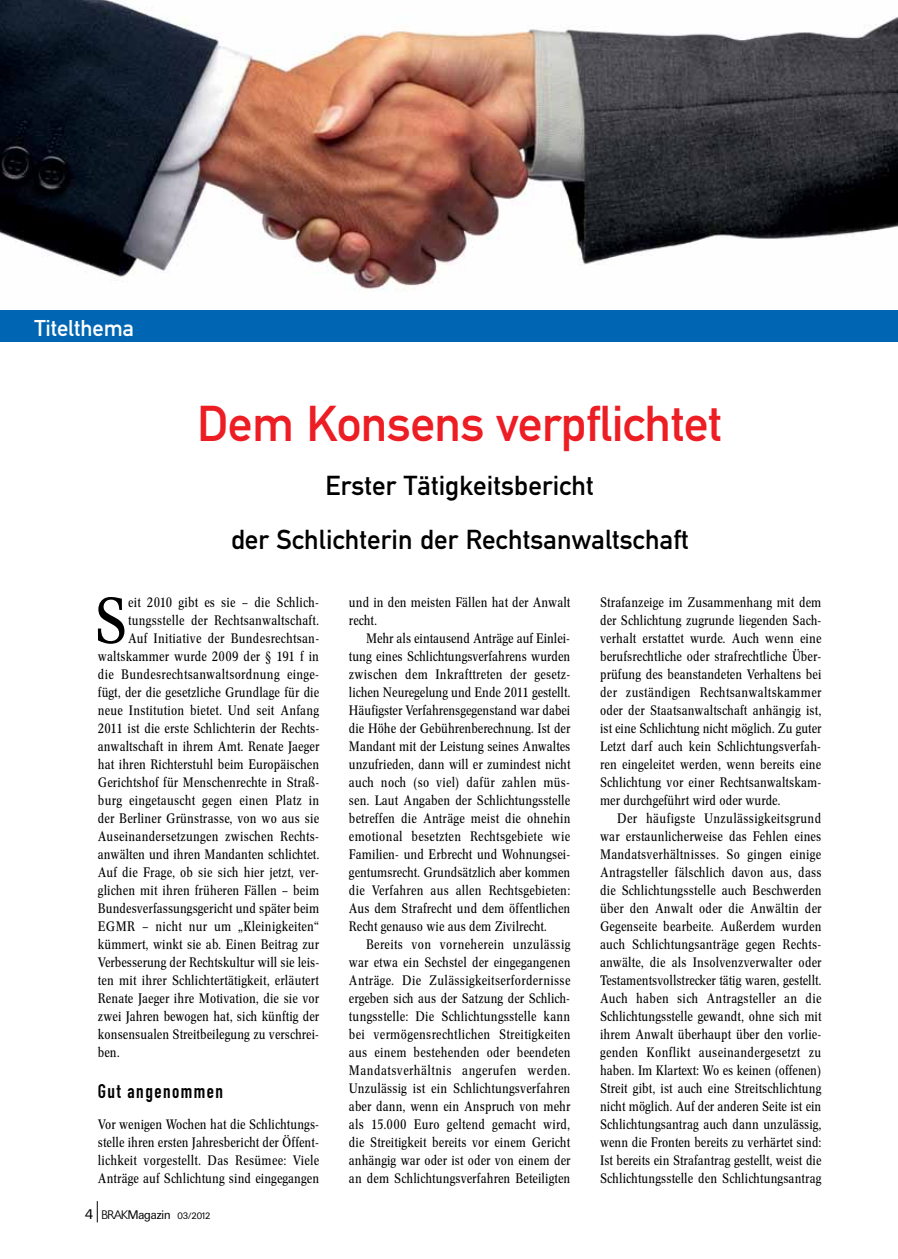
<style>
.page{position:relative;width:898px;height:1259px;background:#fff}
.page>*{position:absolute;margin:0;border:0;box-sizing:border-box;transform-origin:0 0}
.t1{font:64.05px "Concorde Condensed BQ";color:#000}
.t2{font:49.5px "DIN Mittelschrift";letter-spacing:-.01em;color:#ed1d24}
.t3{font:27px/54px "DIN Mittelschrift";letter-spacing:.005em;color:#000;text-align:center}
.t4{font:22.5px "DIN Mittelschrift";color:#fff}
.t5{font:19.5px "DIN Engschrift";letter-spacing:.075em;color:#000}
.t6{font:13.5px/18px "Concorde Condensed BQ";letter-spacing:.01em;color:#000;text-align:justify}
.t7{font:12px "Ultimate";letter-spacing:-.005em;color:#000;scale:.95 1}
.s1{font-size:13.5px}
.s2{font-family:"Chantilly";font-weight:300}
.s3{font-size:9px}
</style>
<div class="page">
<svg style="left:97px;top:1201px;width:1px;height:21px"></svg>
<img style="left:0;top:0;width:897px;height:291px">
<div style="left:0;top:310px;width:897px;height:32px;background:#0066b3"></div>
<h3 class="t4" style="left:35px;top:315px;width:101px">Titelthema</h3>
<h2 class="t2" style="left:197px;top:394px;width:526px">Dem Konsens verpflichtet</h2>
<h3 class="t3" style="left:231px;top:458px;width:459px">Erster Tätigkeitsbericht<br>der Schlichterin der Rechtsanwaltschaft</h3>
<h1 class="t1" style="left:94px;top:583px;width:35px">S</h1>
<p class="t6" style="left:128px;top:593px;width:192px">eit 2010 gibt es sie – die Schlich-</p>
<p class="t6" style="left:128px;top:611px;width:192px">tungsstelle der Rechtsanwaltschaft.</p>
<p class="t6" style="left:128px;top:629px;width:193px">Auf Initiative der Bundesrechtsan-</p>
<p class="t6" style="left:98px;top:647px;width:222px">waltskammer wurde 2009 der § 191 f in</p>
<p class="t6" style="left:98px;top:665px;width:223px">die Bundesrechtsanwaltsordnung einge-</p>
<p class="t6" style="left:98px;top:683px;width:223px">fügt, der die gesetzliche Grundlage für die</p>
<p class="t6" style="left:98px;top:701px;width:223px">neue Institution bietet. Und seit Anfang</p>
<p class="t6" style="left:98px;top:719px;width:223px">2011 ist die erste Schlichterin der Rechts-</p>
<p class="t6" style="left:98px;top:737px;width:223px">anwaltschaft in ihrem Amt. Renate Jaeger</p>
<p class="t6" style="left:98px;top:755px;width:223px">hat ihren Richterstuhl beim Europäischen</p>
<p class="t6" style="left:98px;top:773px;width:223px">Gerichtshof für Menschenrechte in Straß-</p>
<p class="t6" style="left:98px;top:791px;width:223px">burg eingetauscht gegen einen Platz in</p>
<p class="t6" style="left:98px;top:809px;width:223px">der Berliner Grünstrasse, von wo aus sie</p>
<p class="t6" style="left:98px;top:827px;width:223px">Auseinandersetzungen zwischen Rechts-</p>
<p class="t6" style="left:98px;top:845px;width:223px">anwälten und ihren Mandanten schlichtet.</p>
<p class="t6" style="left:98px;top:863px;width:223px">Auf die Frage, ob sie sich hier jetzt, ver-</p>
<p class="t6" style="left:98px;top:881px;width:223px">glichen mit ihren früheren Fällen – beim</p>
<p class="t6" style="left:98px;top:899px;width:223px">Bundesverfassungsgericht und später beim</p>
<p class="t6" style="left:98px;top:917px;width:222px">EGMR – nicht nur um „Kleinigkeiten“</p>
<p class="t6" style="left:98px;top:935px;width:222px">kümmert, winkt sie ab. Einen Beitrag zur</p>
<p class="t6" style="left:98px;top:953px;width:221px">Verbesserung der Rechtskultur will sie leis-</p>
<p class="t6" style="left:98px;top:971px;width:222px">ten mit ihrer Schlichtertätigkeit, erläutert</p>
<p class="t6" style="left:98px;top:989px;width:223px">Renate Jaeger ihre Motivation, die sie vor</p>
<p class="t6" style="left:98px;top:1007px;width:223px">zwei Jahren bewogen hat, sich künftig der</p>
<p class="t6" style="left:98px;top:1025px;width:223px">konsensualen Streitbeilegung zu verschrei-</p>
<p class="t6" style="left:98px;top:1043px;width:23px">ben.</p>
<h3 class="t5" style="left:98px;top:1079px;width:127px">Gut angenommen</h3>
<p class="t6" style="left:98px;top:1115px;width:223px">Vor wenigen Wochen hat die Schlichtungs&shy;stelle ihren ersten Jahresbericht der Öffent&shy;lichkeit vorgestellt. Das Resümee: Viele Anträge auf Schlichtung sind eingegangen</p>
<p class="t7" style="left:85px;top:1207px;width:134px"><span class="s1">4</span> <span class="s2">BRAK</span>Magazin <span class="s3">03/2012</span></p>
<p class="t6" style="left:349px;top:593px;width:223px">und in den meisten Fällen hat der Anwalt recht.</p>
<p class="t6" style="left:349px;top:629px;width:223px;text-indent:17px">Mehr als eintausend Anträge auf Einlei&shy;tung eines Schlichtungsverfahrens wurden zwischen dem Inkrafttreten der gesetz&shy;lichen Neuregelung und Ende 2011 gestellt.<br>Häufigster Verfahrensgegenstand war dabei die Höhe der Gebührenberechnung. Ist der Mandant mit der Leistung seines Anwaltes unzufrieden, dann will er zumindest nicht auch noch (so viel) dafür zahlen müs&shy;sen. Laut Angaben der Schlichtungsstelle betreffen die Anträge meist die ohnehin emotional besetzten Rechtsgebiete wie Familien- und Erbrecht und Wohnungsei&shy;gentumsrecht. Grundsätzlich aber kommen die Verfahren aus allen Rechtsgebieten:<br>Aus dem Strafrecht und dem öffentlichen Recht genauso wie aus dem Zivilrecht.</p>
<p class="t6" style="left:349px;top:935px;width:223px;text-indent:17px">Bereits von vorneherein unzulässig war etwa ein Sechstel der eingegangenen Anträge. Die Zulässigkeitserfordernisse ergeben sich aus der Satzung der Schlich&shy;tungsstelle: Die Schlichtungsstelle kann bei vermögensrechtlichen Streitigkeiten aus einem bestehenden oder beendeten Mandatsverhältnis angerufen werden.<br>Unzulässig ist ein Schlichtungsverfahren aber dann, wenn ein Anspruch von mehr als 15.000 Euro geltend gemacht wird, die Streitigkeit bereits vor einem Gericht anhängig war oder ist oder von einem der an dem Schlichtungsverfahren Beteiligten</p>
<p class="t6" style="left:600px;top:593px;width:223px">Strafanzeige im Zusammenhang mit dem der Schlichtung zugrunde liegenden Sach&shy;verhalt erstattet wurde. Auch wenn eine berufsrechtliche oder strafrechtliche Über&shy;prüfung des beanstandeten Verhaltens bei der zuständigen Rechtsanwaltskammer oder der Staatsanwaltschaft anhängig ist, ist eine Schlichtung nicht möglich. Zu guter Letzt darf auch kein Schlichtungsverfah&shy;ren eingeleitet werden, wenn bereits eine Schlichtung vor einer Rechtsanwaltskam&shy;mer durchgeführt wird oder wurde.</p>
<p class="t6" style="left:600px;top:809px;width:223px;text-indent:17px">Der häufigste Unzulässigkeitsgrund war erstaunlicherweise das Fehlen eines Mandatsverhältnisses. So gingen einige Antragsteller fälschlich davon aus, dass die Schlichtungsstelle auch Beschwerden über den Anwalt oder die Anwältin der Gegenseite bearbeite. Außerdem wurden auch Schlichtungsanträge gegen Rechts&shy;anwälte, die als Insolvenzverwalter oder Testamentsvollstrecker tätig waren, gestellt.<br>Auch haben sich Antragsteller an die Schlichtungsstelle gewandt, ohne sich mit ihrem Anwalt überhaupt über den vorlie&shy;genden Konflikt auseinandergesetzt zu haben. Im Klartext: Wo es keinen (offenen)<br>Streit gibt, ist auch eine Streitschlichtung nicht möglich. Auf der anderen Seite ist ein Schlichtungsantrag auch dann unzulässig, wenn die Fronten bereits zu verhärtet sind:<br>Ist bereits ein Strafantrag gestellt, weist die Schlichtungsstelle den Schlichtungsantrag</p>
</div>
